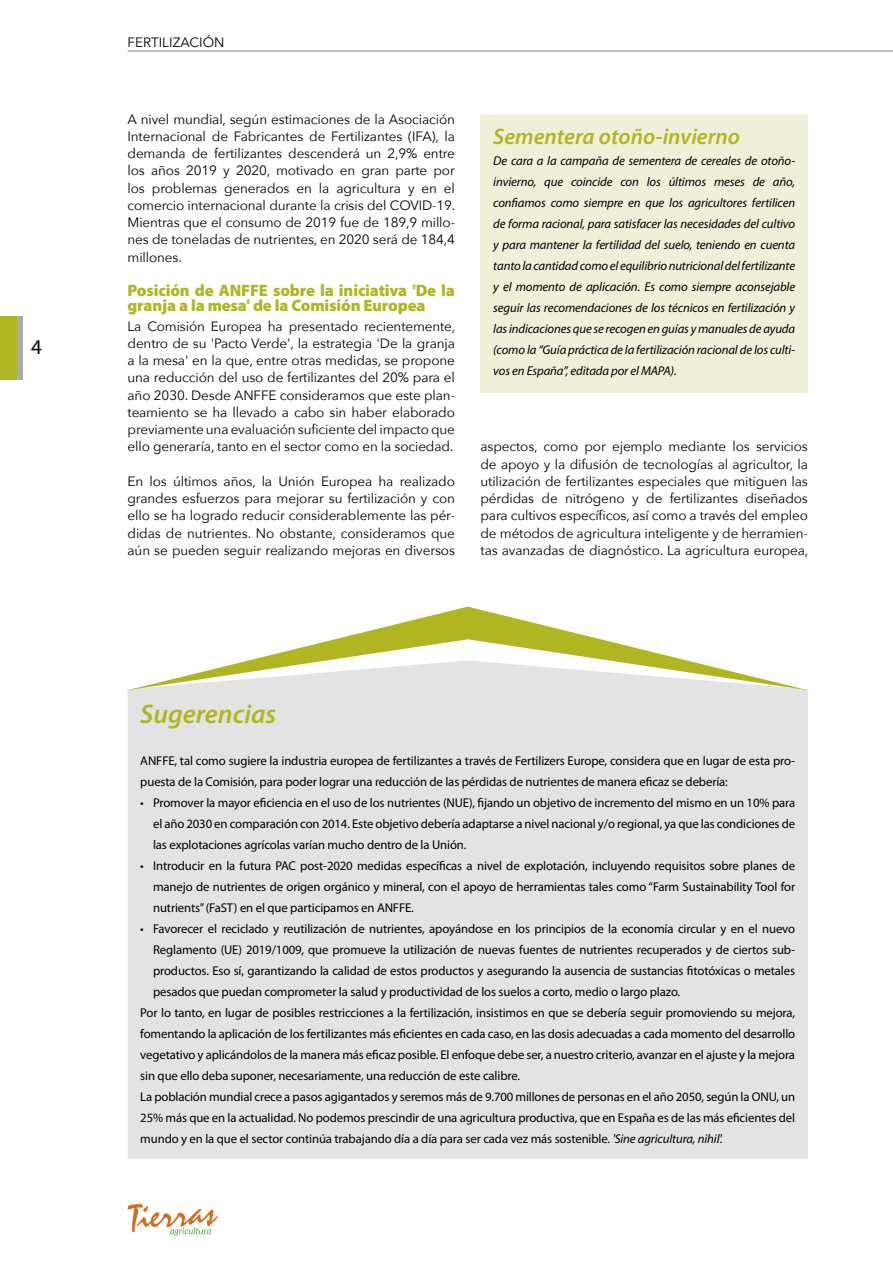
<style>
.page{position:relative;width:893px;height:1263px;background:#fff}
.page>*{position:absolute;margin:0;border:0;box-sizing:border-box;transform-origin:0 0}
.t1{font:italic 600 27px "Myriad Pro";color:#b0b622}
.t2{font:italic 600 22.5px "Myriad Pro";color:#b0b622}
.t3{font:21px "Myriad Pro";color:#000}
.t4{font:900 16.5px/15px "Myriad Pro";letter-spacing:-.01em;color:#b0b622}
.t5{font:13.5px/17.2px "Avenir Next";letter-spacing:-.01em;color:#000;text-align:justify}
.t6{font:12.75px/21px "Myriad Pro";letter-spacing:-.01em;color:#000;text-align:justify}
.t7{font:italic 12.75px/21px "Myriad Pro";letter-spacing:-.01em;color:#000;text-align:justify}
.s1{font-style:italic}
</style>
<div class="page">
<div style="left:17px;top:316px;width:6px;height:63px;background:#a4acb1"></div>
<div style="left:0;top:316px;width:17px;height:63px;background:#b0b622"></div>
<svg style="left:127px;top:1204px;width:91px;height:32px"></svg>
<hr style="left:128px;top:50px;width:765px;height:2px;background:#a4acb1">
<div style="left:480px;top:115px;width:328px;height:278px;background:#eff0d7"></div>
<div style="left:128px;top:695px;width:680px;height:464px;background:#e3e3e3"></div>
<div style="left:128px;top:690px;width:680px;height:5px;background:#e3e3e3"></div>
<svg style="left:128px;top:607px;width:680px;height:83px"></svg>
<h3 class="t3" style="left:31px;top:334px;width:12px">4</h3>
<p class="t5" style="left:128px;top:33px;width:99px">FERTILIZACIÓN</p>
<p class="t5" style="left:128px;top:110px;width:329px">A nivel mundial, según estimaciones de la Asociación Internacional de Fabricantes de Fertilizantes (IFA), la demanda de fertilizantes descenderá un 2,9% entre los años 2019 y 2020, motivado en gran parte por los problemas generados en la agricultura y en el comercio internacional durante la crisis del COVID-19.<br>Mientras que el consumo de 2019 fue de 189,9 millo&shy;nes de toneladas de nutrientes, en 2020 será de 184,4 millones.</p>
<p class="t4" style="left:128px;top:282px;width:329px">Posición de ANFFE sobre la iniciativa 'De la granja a la mesa' de la Comisión Europea</p>
<p class="t5" style="left:128px;top:317px;width:329px">La Comisión Europea ha presentado recientemente, dentro de su 'Pacto Verde', la estrategia 'De la granja a la mesa' en la que, entre otras medidas, se propone una reducción del uso de fertilizantes del 20% para el año 2030. Desde ANFFE consideramos que este plan&shy;teamiento se ha llevado a cabo sin haber elaborado previamente una evaluación suficiente del impacto que ello generaría, tanto en el sector como en la sociedad.</p>
<p class="t5" style="left:128px;top:472px;width:329px">En los últimos años, la Unión Europea ha realizado grandes esfuerzos para mejorar su fertilización y con ello se ha logrado reducir considerablemente las pér&shy;didas de nutrientes. No obstante, consideramos que aún se pueden seguir realizando mejoras en diversos</p>
<h2 class="t2" style="left:493px;top:123px;width:248px">Sementera otoño-invierno</h2>
<p class="t7" style="left:493px;top:150px;width:303px">De cara a la campaña de sementera de cereales de otoño&shy;invierno, que coincide con los últimos meses de año, confiamos como siempre en que los agricultores fertilicen de forma racional, para satisfacer las necesidades del cultivo y para mantener la fertilidad del suelo, teniendo en cuenta tanto la cantidad como el equilibrio nutricional del fertilizante y el momento de aplicación. Es como siempre aconsejable seguir las recomendaciones de los técnicos en fertilización y las indicaciones que se recogen en guías y manuales de ayuda (como la “Guía práctica de la fertilización racional de los culti&shy;vos en España”, editada por el MAPA).</p>
<p class="t5" style="left:480px;top:437px;width:329px">aspectos, como por ejemplo mediante los servicios de apoyo y la difusión de tecnologías al agricultor, la utilización de fertilizantes especiales que mitiguen las pérdidas de nitrógeno y de fertilizantes diseñados para cultivos específicos, así como a través del empleo de métodos de agricultura inteligente y de herramien&shy;tas avanzadas de diagnóstico. La agricultura europea,</p>
<h1 class="t1" style="left:140px;top:697px;width:138px">Sugerencias</h1>
<p class="t6" style="left:140px;top:750px;width:656px">ANFFE, tal como sugiere la industria europea de fertilizantes a través de Fertilizers Europe, considera que en lugar de esta pro&shy;puesta de la Comisión, para poder lograr una reducción de las pérdidas de nutrientes de manera eficaz se debería:</p>
<p class="t6" style="left:153px;top:792px;width:644px;text-indent:-13px">• Promover la mayor eficiencia en el uso de los nutrientes (NUE), fijando un objetivo de incremento del mismo en un 10% para el año 2030 en comparación con 2014. Este objetivo debería adaptarse a nivel nacional y/o regional, ya que las condiciones de las explotaciones agrícolas varían mucho dentro de la Unión.</p>
<p class="t6" style="left:153px;top:855px;width:644px;text-indent:-13px">• Introducir en la futura PAC post-2020 medidas específicas a nivel de explotación, incluyendo requisitos sobre planes de manejo de nutrientes de origen orgánico y mineral, con el apoyo de herramientas tales como “Farm Sustainability Tool for nutrients” (FaST) en el que participamos en ANFFE.</p>
<p class="t6" style="left:140px;top:918px;width:656px">• Favorecer el reciclado y reutilización de nutrientes, apoyándose en los principios de la economía circular y en el nuevo</p>
<p class="t6" style="left:153px;top:939px;width:644px">Reglamento (UE) 2019/1009, que promueve la utilización de nuevas fuentes de nutrientes recuperados y de ciertos sub-</p>
<p class="t6" style="left:153px;top:960px;width:644px">productos. Eso sí, garantizando la calidad de estos productos y asegurando la ausencia de sustancias fitotóxicas o metales</p>
<p class="t6" style="left:153px;top:981px;width:529px">pesados que puedan comprometer la salud y productividad de los suelos a corto, medio o largo plazo.</p>
<p class="t6" style="left:140px;top:1002px;width:656px">Por lo tanto, en lugar de posibles restricciones a la fertilización, insistimos en que se debería seguir promoviendo su mejora,</p>
<p class="t6" style="left:140px;top:1023px;width:656px">fomentando la aplicación de los fertilizantes más eficientes en cada caso, en las dosis adecuadas a cada momento del desarrollo</p>
<p class="t6" style="left:140px;top:1044px;width:656px">vegetativo y aplicándolos de la manera más eficaz posible. El enfoque debe ser, a nuestro criterio, avanzar en el ajuste y la mejora</p>
<p class="t6" style="left:140px;top:1065px;width:381px">sin que ello deba suponer, necesariamente, una reducción de este calibre.</p>
<p class="t6" style="left:140px;top:1086px;width:656px">La población mundial crece a pasos agigantados y seremos más de 9.700 millones de personas en el año 2050, según la ONU, un</p>
<p class="t6" style="left:140px;top:1107px;width:656px">25% más que en la actualidad. No podemos prescindir de una agricultura productiva, que en España es de las más eficientes del</p>
<p class="t6" style="left:140px;top:1128px;width:584px">mundo y en la que el sector continúa trabajando día a día para ser cada vez más sostenible. <span class="s1">'Sine agricultura, nihil'.</span></p>
</div>
